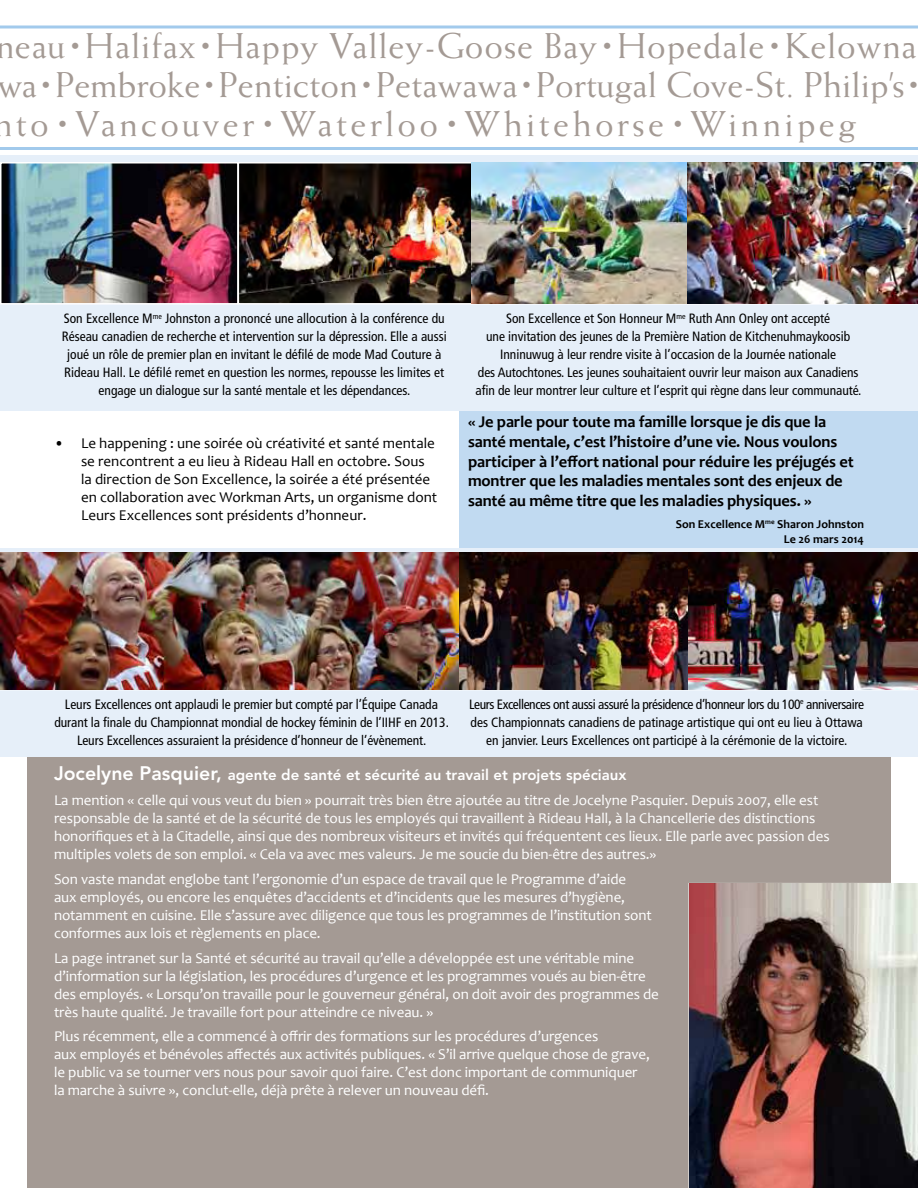
<style>
.page{position:relative;width:918px;height:1188px;background:#fff}
.page>*{position:absolute;margin:0;border:0;box-sizing:border-box;transform-origin:0 0}
.t1{font:36px/39px "Weiss Std";letter-spacing:.09em;color:#a49a94;text-align:justify}
.Block_Quote{font:700 16.5px/19.8px "Candara";letter-spacing:-.01em;color:#000}
.featurettes{font:15px/18px "Candara";letter-spacing:-.005em;color:#fff}
.t2{font:15px/18px "Candara";color:#000}
.featurettes_name{font:800 15px "Avenir LT Std";color:#fff}
.t3{font:condensed 13.5px/18px "Frutiger LT Std";letter-spacing:-.005em;color:#000;text-align:center}
.Block_Quote_name{font:700 12px "Candara";color:#000}
.s1{font-size:19.5px}
</style>
<div class="page">
<div style="left:459px;top:390px;width:459px;height:161px;background:#c1daf1"></div>
<div style="left:27px;top:716px;width:864px;height:472px;background:#a49a94"></div>
<svg style="left:0;top:26px;width:918px;height:124px"></svg>
<div style="left:0;top:549px;width:918px;height:208px;background:#e6eff9"></div>
<div style="left:0;top:155px;width:918px;height:255px;background:#e6eff9"></div>
<img style="left:3px;top:163px;width:915px;height:141px">
<div style="left:0;top:162px;width:239px;height:143px;border:2px solid #fff"></div>
<div style="left:238px;top:162px;width:234px;height:143px;border:2px solid #fff"></div>
<img style="left:1px;top:553px;width:917px;height:137px">
<img style="left:689px;top:884px;width:229px;height:304px">
<h1 class="t1" style="left:-6px;top:25px;width:926px">neau <sup>•</sup> Halifax <sup>•</sup> Happy Valley-Goose Bay <sup>•</sup> Hopedale <sup>•</sup> Kelowna wa <sup>•</sup> Pembroke <sup>•</sup> Penticton <sup>•</sup> Petawawa <sup>•</sup> Portugal Cove-St. Philip’s <sup>• </sup>nto <sup>•</sup> Vancouver <sup>•</sup> Waterloo <sup>•</sup> Whitehorse <sup>•</sup> Winnipeg</h1>
<p class="t3" style="left:62px;top:310px;width:387px">Son Excellence M<sup>me</sup> Johnston a prononcé une allocution à la conférence du Réseau canadien de recherche et intervention sur la dépression. Elle a aussi joué un rôle de premier plan en invitant le défilé de mode Mad Couture à Rideau Hall. Le défilé remet en question les normes, repousse les limites et engage un dialogue sur la santé mentale et les dépendances.</p>
<p class="t3" style="left:476px;top:310px;width:387px">Son Excellence et Son Honneur M<sup>me</sup> Ruth Ann Onley ont accepté<br>une invitation des jeunes de la Première Nation de Kitchenuhmaykoosib Inninuwug à leur rendre visite à l’occasion de la Journée nationale<br>des Autochtones. Les jeunes souhaitaient ouvrir leur maison aux Canadiens afin de leur montrer leur culture et l’esprit qui règne dans leur communauté.</p>
<p class="t2" style="left:81px;top:434px;width:358px;text-indent:-27px">• Le happening : une soirée où créativité et santé mentale se rencontrent a eu lieu à Rideau Hall en octobre. Sous la direction de Son Excellence, la soirée a été présentée en collaboration avec Workman Arts, un organisme dont Leurs Excellences sont présidents d’honneur.</p>
<p class="Block_Quote" style="left:468px;top:412px;width:387px">« Je parle pour toute ma famille lorsque je dis que la santé mentale, c’est l’histoire d’une vie. Nous voulons participer à l’effort national pour réduire les préjugés et montrer que les maladies mentales sont des enjeux de santé au même titre que les maladies physiques. »</p>
<p class="Block_Quote_name" style="left:676px;top:517px;width:190px">Son Excellence M<sup>me</sup> Sharon Johnston</p>
<p class="Block_Quote_name" style="left:784px;top:532px;width:82px">Le 26 mars 2014</p>
<p class="t3" style="left:54px;top:695px;width:396px">Leurs Excellences ont applaudi le premier but compté par l’Équipe Canada durant la finale du Championnat mondial de hockey féminin de l’IIHF en 2013.<br>Leurs Excellences assuraient la présidence d’honneur de l’évènement.</p>
<p class="t3" style="left:469px;top:695px;width:396px">Leurs Excellences ont aussi assuré la présidence d’honneur lors du 100<sup>e</sup> anniversaire des Championnats canadiens de patinage artistique qui ont eu lieu à Ottawa en janvier. Leurs Excellences ont participé à la cérémonie de la victoire.</p>
<p class="featurettes_name" style="left:54px;top:766px;width:574px"><span class="s1">Jocelyne Pasquier,</span> agente de santé et sécurité au travail et projets spéciaux</p>
<p class="featurettes" style="left:54px;top:791px;width:777px">La mention « celle qui vous veut du bien » pourrait très bien être ajoutée au titre de Jocelyne Pasquier. Depuis 2007, elle est responsable de la santé et de la sécurité de tous les employés qui travaillent à Rideau Hall, à la Chancellerie des distinctions honorifiques et à la Citadelle, ainsi que des nombreux visiteurs et invités qui fréquentent ces lieux. Elle parle avec passion des multiples volets de son emploi. « Cela va avec mes valeurs. Je me soucie du bien-être des autres.»</p>
<p class="featurettes" style="left:54px;top:870px;width:600px">Son vaste mandat englobe tant l’ergonomie d’un espace de travail que le Programme d’aide aux employés, ou encore les enquêtes d’accidents et d’incidents que les mesures d’hygiène, notamment en cuisine. Elle s’assure avec diligence que tous les programmes de l’institution sont conformes aux lois et règlements en place.</p>
<p class="featurettes" style="left:54px;top:949px;width:606px">La page intranet sur la Santé et sécurité au travail qu’elle a développée est une véritable mine d’information sur la législation, les procédures d’urgence et les programmes voués au bien-être des employés. « Lorsqu’on travaille pour le gouverneur général, on doit avoir des programmes de très haute qualité. Je travaille fort pour atteindre ce niveau. »</p>
<p class="featurettes" style="left:54px;top:1027px;width:597px">Plus récemment, elle a commencé à offrir des formations sur les procédures d’urgences<br>aux employés et bénévoles affectés aux activités publiques. « S’il arrive quelque chose de grave, le public va se tourner vers nous pour savoir quoi faire. C’est donc important de communiquer la marche à suivre », conclut-elle, déjà prête à relever un nouveau défi.</p>
</div>
